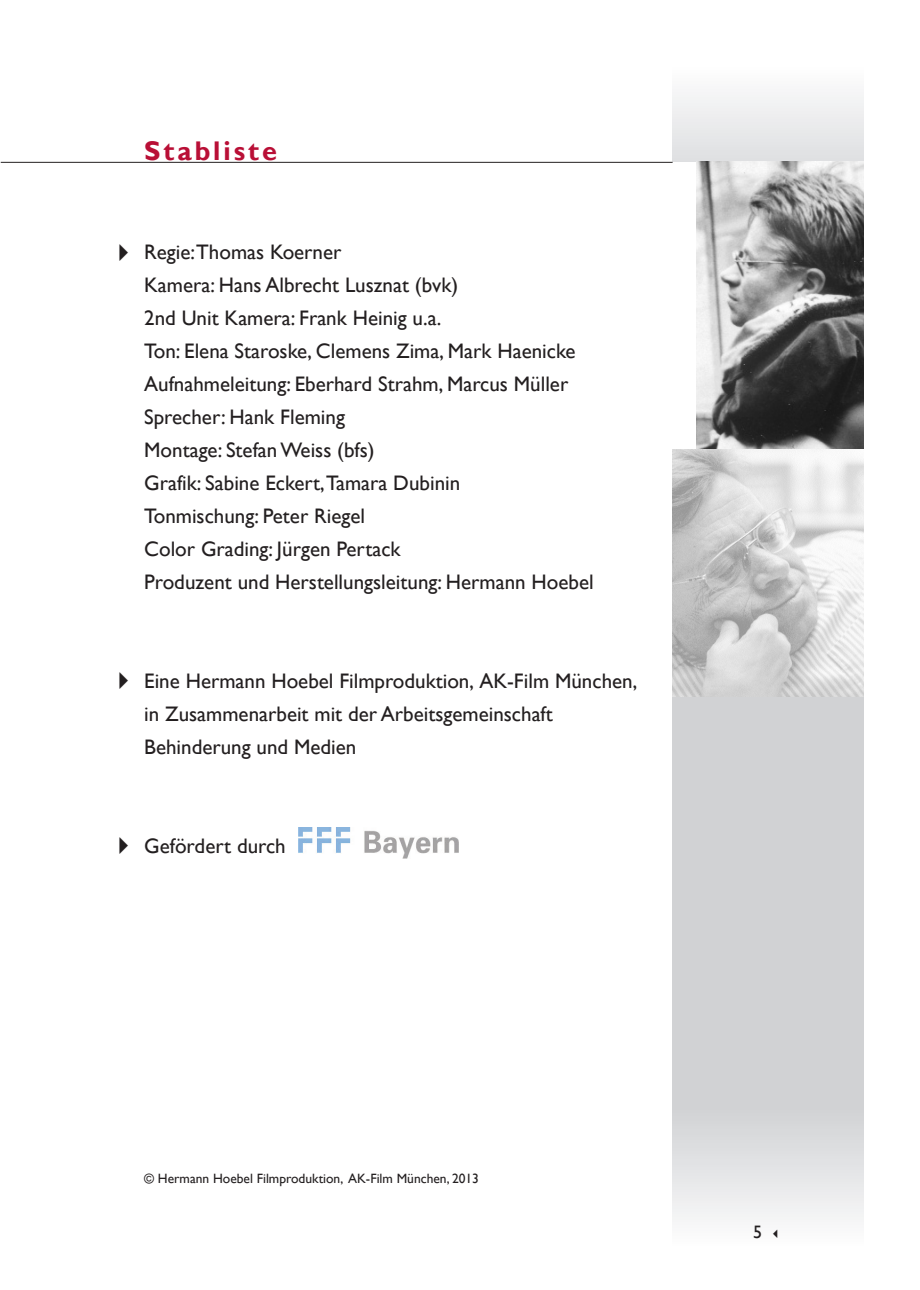
<style>
.page{position:relative;width:920px;height:1290px;background:#fff}
.page>*{position:absolute;margin:0;border:0;box-sizing:border-box;transform-origin:0 0}
.t1{font:700 27px "Gill Sans";letter-spacing:.11em;color:#b90f36}
.t2{font:21px/33px "Gill Sans";color:#231f20}
.t3{font:18px "Gill Sans";color:#231f20}
.t4{font:13.5px "Gill Sans";color:#231f20}
</style>
<div class="page">
<div style="left:673px;top:204px;width:191px;height:935px;background:#d1d2d4"></div>
<svg style="left:673px;top:95px;width:191px;height:67px"></svg>
<div style="left:673px;top:1109px;width:191px;height:136px;background:linear-gradient(to bottom,#d0d2d4,#fcfcfd)"></div>
<img style="left:673px;top:450px;width:191px;height:246px">
<div style="left:673px;top:162px;width:191px;height:286px;background:#fff"></div>
<img style="left:696px;top:162px;width:168px;height:286px">
<img style="left:298px;top:827px;width:160px;height:31px">
<hr style="left:1px;top:162px;width:672px;height:1px;background:#231f20">
<p class="t1" style="left:144px;top:135px;width:134px">Stabliste</p>
<p class="t2" style="left:144px;top:235px;width:451px">Regie:Thomas Koerner<br>Kamera: Hans Albrecht Lusznat (bvk)<br>2nd Unit Kamera: Frank Heinig u.a.<br>Ton: Elena Staroske, Clemens Zima, Mark Haenicke Aufnahmeleitung: Eberhard Strahm, Marcus Müller Sprecher: Hank Fleming<br>Montage: StefanWeiss (bfs)<br>Grafik: Sabine Eckert,Tamara Dubinin<br>Tonmischung: Peter Riegel<br>Color Grading: Jürgen Pertack<br>Produzent und Herstellungsleitung: Hermann Hoebel</p>
<p class="t2" style="left:144px;top:664px;width:495px">Eine Hermann Hoebel Filmproduktion, AK-Film München, in Zusammenarbeit mit der Arbeitsgemeinschaft<br>Behinderung und Medien</p>
<p class="t2" style="left:144px;top:829px;width:143px">Gefördert durch</p>
<p class="t4" style="left:144px;top:1170px;width:336px">© Hermann Hoebel Filmproduktion, AK-Film München, 2013</p>
<p class="t3" style="left:753px;top:1222px;width:32px">5 ✓</p>
</div>
